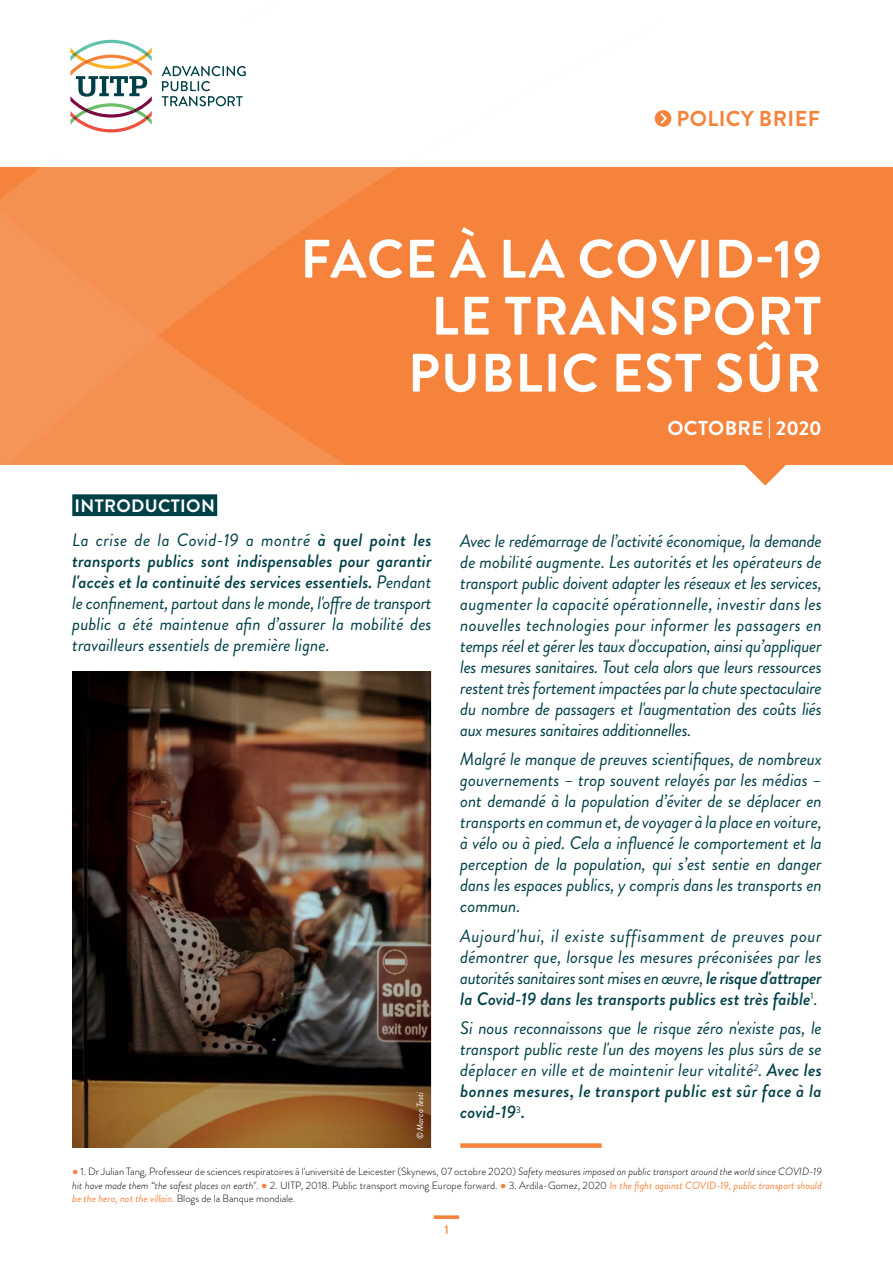
<style>
.page{position:relative;width:893px;height:1263px;background:#fff}
.page>*{position:absolute;margin:0;border:0;box-sizing:border-box;transform-origin:0 0}
._1_TITLE_OF_THE_BRIE{font:700 54px/57px "Brandon Grotesque";letter-spacing:.02em;color:#fff;text-align:right}
.t1{font:700 21.6px "Brandon Grotesque";letter-spacing:.02em;color:#f5833c}
._11_DATE{font:700 20.1px "Brandon Grotesque";letter-spacing:.02em;color:#fff}
._2_TEXT_INTRO_CONCLU{font:italic 18px/21px "Brandon Grotesque";letter-spacing:-.01em;color:#004047;text-align:justify}
._1_TITLE_INTRO_CONCL{font:700 18px "Brandon Grotesque";letter-spacing:.02em;color:#fff}
.t2{font:500 12.6px "Brandon Grotesque";color:#f5833c}
._7_FOOTNOTE{font:300 10.5px/13.5px "Brandon Grotesque";color:#000;text-align:justify}
._2_COPYRIGHT_white{font:italic 9px "Brandon Grotesque";color:#fff}
.s1{font-weight:500}
.s2{font-family:"Verdana";font-weight:400;color:#f5833c}
.s3{font-style:italic}
.s4{font-weight:400;font-style:italic;color:#f5833c}
</style>
<div class="page">
<div style="left:0;top:167px;width:893px;height:298px;background:#f5833c"></div>
<img style="left:0;top:113px;width:657px;height:352px">
<svg style="left:744px;top:465px;width:42px;height:21px"></svg>
<div style="left:50px;top:20px;width:216px;height:132px;background:#fff"></div>
<svg style="left:70px;top:40px;width:82px;height:92px"></svg>
<svg style="left:162px;top:66px;width:84px;height:40px"></svg>
<div style="left:655px;top:110px;width:16px;height:17px;background:#f5833c;border-radius:50%"></div>
<svg style="left:659px;top:111px;width:9px;height:15px"></svg>
<svg style="left:434px;top:1215px;width:25px;height:4px"></svg>
<div style="left:460px;top:1143px;width:142px;height:5px;background:#f5833c"></div>
<div style="left:72px;top:494px;width:145px;height:22px;background:#004047"></div>
<img style="left:72px;top:671px;width:359px;height:477px">
<p class="t1" style="left:676px;top:103px;width:145px">POLICY BRIEF</p>
<p class="_1_TITLE_OF_THE_BRIE" style="left:300px;top:231px;width:523px">FACE À LA COVID-19<br>LE TRANSPORT<br>PUBLIC EST SÛR</p>
<p class="_11_DATE" style="left:667px;top:414px;width:156px">OCTOBRE | 2020</p>
<p class="_1_TITLE_INTRO_CONCL" style="left:75px;top:493px;width:142px">INTRODUCTION</p>
<p class="_2_TEXT_INTRO_CONCLU" style="left:72px;top:529px;width:361px">La crise de la Covid-19 a montré <span class="s1">à quel point les transports publics sont indispensables pour garantir l'accès et la continuité des services essentiels.</span> Pendant le confinement, partout dans le monde, l'offre de transport public a été maintenue afin d’assurer la mobilité des travailleurs essentiels de première ligne.</p>
<p class="_2_COPYRIGHT_white" style="left:414px;top:1139px;width:49px;rotate:-90deg">© Marco Testi</p>
<p class="_2_TEXT_INTRO_CONCLU" style="left:460px;top:530px;width:363px">Avec le redémarrage de l’activité économique, la demande de mobilité augmente. Les autorités et les opérateurs de transport public doivent adapter les réseaux et les services, augmenter la capacité opérationnelle, investir dans les nouvelles technologies pour informer les passagers en temps réel et gérer les taux d'occupation, ainsi qu’appliquer les mesures sanitaires. Tout cela alors que leurs ressources restent très fortement impactées par la chute spectaculaire du nombre de passagers et l'augmentation des coûts liés aux mesures sanitaires additionnelles.</p>
<p class="_2_TEXT_INTRO_CONCLU" style="left:460px;top:749px;width:363px">Malgré le manque de preuves scientifiques, de nombreux gouvernements – trop souvent relayés par les médias – ont demandé à la population d’éviter de se déplacer en transports en commun et, de voyager à la place en voiture, à vélo ou à pied. Cela a influencé le comportement et la perception de la population, qui s’est sentie en danger dans les espaces publics, y compris dans les transports en commun.</p>
<p class="_2_TEXT_INTRO_CONCLU" style="left:460px;top:925px;width:363px">Aujourd'hui, il existe suffisamment de preuves pour démontrer que, lorsque les mesures préconisées par les autorités sanitaires sont mises en œuvre, <span class="s1">le risque d'attraper la Covid-19 dans les transports publics est très faible</span><sup>1</sup>.</p>
<p class="_2_TEXT_INTRO_CONCLU" style="left:460px;top:1018px;width:363px">Si nous reconnaissons que le risque zéro n'existe pas, le transport public reste l'un des moyens les plus sûrs de se déplacer en ville et de maintenir leur vitalité<sup>2</sup>. <span class="s1">Avec les bonnes mesures, le transport public est sûr face à la covid-19</span><sup>3</sup><span class="s1">.</span></p>
<p class="_7_FOOTNOTE" style="left:72px;top:1165px;width:751px"><span class="s2">●</span> 1. Dr Julian Tang, Professeur de sciences respiratoires à l'université de Leicester (Skynews, 07 octobre 2020) <span class="s3">Safety measures imposed on public transport around the world since COVID-19 hit have made them “the safest places on earth"</span>. <span class="s2">●</span> 2. UITP, 2018. Public transport moving Europe forward. <span class="s2">●</span> 3. Ardila-Gomez, 2020 <span class="s4">In the fight against COVID-19, public transport should be the hero, not the villain.</span> Blogs de la Banque mondiale.</p>
<p class="t2" style="left:444px;top:1221px;width:6px">1</p>
</div>
